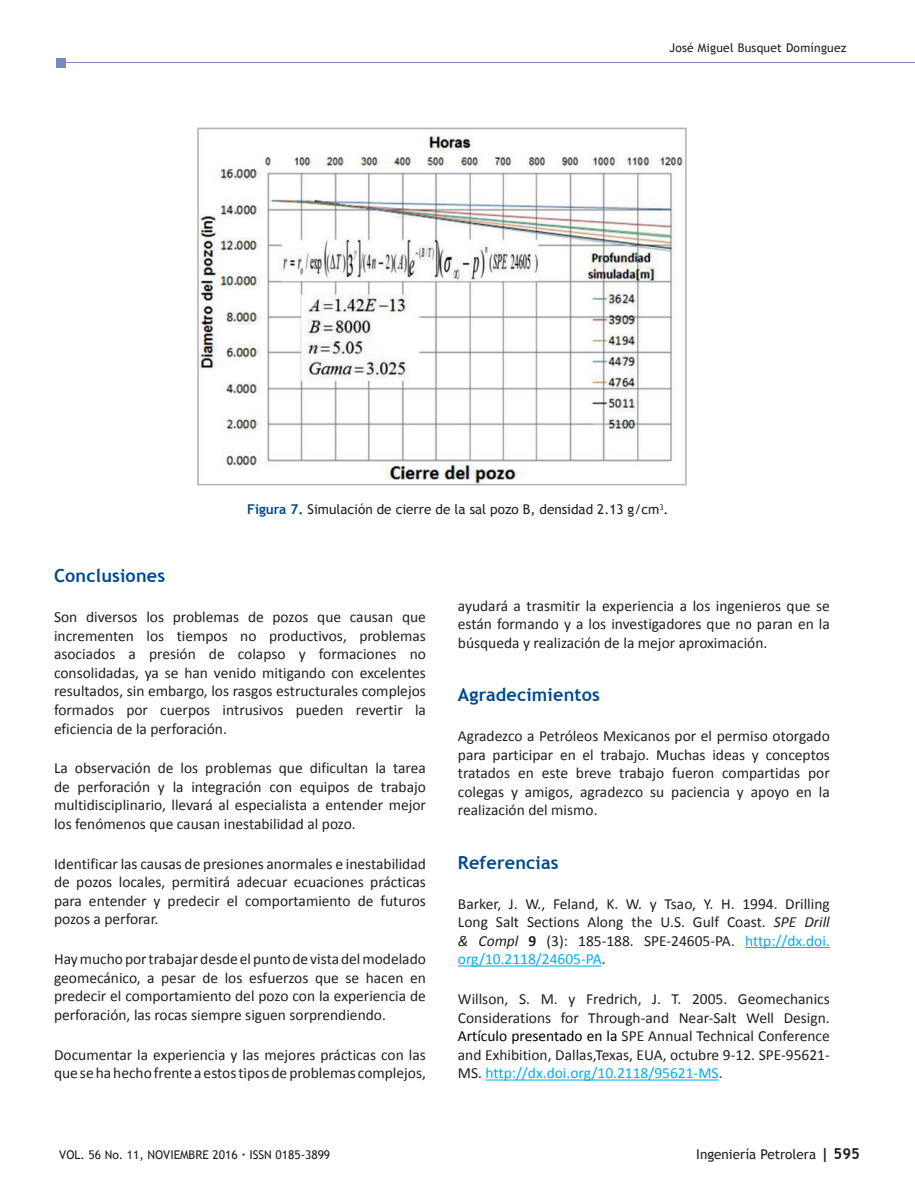
<style>
.page{position:relative;width:915px;height:1191px;background:#fff}
.page>*{position:absolute;margin:0;border:0;box-sizing:border-box;transform-origin:0 0}
.titulosCpoTexto{font:700 18px "Trebuchet MS";letter-spacing:.01em;color:#014990}
.cpoTxt{font:15.45px/18.6px "Calibri";color:#231f20;text-align:justify}
.pieDeImagen{font:13.5px "Trebuchet MS";color:#231f20}
.t1{font:12px "Trebuchet MS";color:#231f20}
.t2{font:12px "Trebuchet MS";letter-spacing:.02em;color:#231f20}
.s1{font-weight:700;color:#014990}
.s2{font-weight:700}
.s3{font-style:italic}
.s4{color:#00aeef}
.s5{color:#000}
.s6{font-weight:700;font-size:15px}
</style>
<div class="page">
<hr style="left:61px;top:62px;width:853px;height:1px;background:#788bbc">
<div style="left:56px;top:58px;width:10px;height:9px;background:#788bbc"></div>
<img style="left:200px;top:136px;width:483px;height:346px">
<div style="left:197px;top:128px;width:489px;height:357px;border:2px solid #b2b3b7"></div>
<hr style="left:744px;top:947px;width:85px;height:1px;background:#00aeef">
<hr style="left:458px;top:965px;width:143px;height:1px;background:#00aeef">
<hr style="left:485px;top:1079px;width:233px;height:1px;background:#00aeef">
<p class="t2" style="left:669px;top:40px;width:178px">José Miguel Busquet Domínguez</p>
<p class="pieDeImagen" style="left:247px;top:501px;width:422px"><span class="s1">Figura 7.</span> Simulación de cierre de la sal pozo B, densidad 2.13 g/cm<sup>3</sup>.</p>
<p class="titulosCpoTexto" style="left:54px;top:565px;width:113px">Conclusiones</p>
<p class="cpoTxt" style="left:54px;top:608px;width:373px">Son diversos los problemas de pozos que causan que incrementen los tiempos no productivos, problemas asociados a presión de colapso y formaciones no consolidadas, ya se han venido mitigando con excelentes resultados, sin embargo, los rasgos estructurales complejos formados por cuerpos intrusivos pueden revertir la eficiencia de la perforación.</p>
<p class="cpoTxt" style="left:54px;top:759px;width:373px">La observación de los problemas que dificultan la tarea de perforación y la integración con equipos de trabajo multidisciplinario, llevará al especialista a entender mejor los fenómenos que causan inestabilidad al pozo.</p>
<p class="cpoTxt" style="left:54px;top:854px;width:373px">Identificar las causas de presiones anormales e inestabilidad de pozos locales, permitirá adecuar ecuaciones prácticas para entender y predecir el comportamiento de futuros pozos a perforar.</p>
<p class="cpoTxt" style="left:54px;top:950px;width:373px">Hay mucho por trabajar desde el punto de vista del modelado geomecánico, a pesar de los esfuerzos que se hacen en predecir el comportamiento del pozo con la experiencia de perforación, las rocas siempre siguen sorprendiendo.</p>
<p class="cpoTxt" style="left:54px;top:1045px;width:373px">Documentar la experiencia y las mejores prácticas con las que se ha hecho frente a estos tipos de problemas complejos,</p>
<p class="t1" style="left:59px;top:1147px;width:272px">VOL. 56 No. 11, NOVIEMBRE 2016 <span class="s2">·</span> ISSN 0185-3899</p>
<p class="cpoTxt" style="left:458px;top:596px;width:373px">ayudará a trasmitir la experiencia a los ingenieros que se están formando y a los investigadores que no paran en la búsqueda y realización de la mejor aproximación.</p>
<p class="titulosCpoTexto" style="left:458px;top:683px;width:143px">Agradecimientos</p>
<p class="cpoTxt" style="left:458px;top:726px;width:373px">Agradezco a Petróleos Mexicanos por el permiso otorgado para participar en el trabajo. Muchas ideas y conceptos tratados en este breve trabajo fueron compartidas por colegas y amigos, agradezco su paciencia y apoyo en la realización del mismo.</p>
<p class="titulosCpoTexto" style="left:458px;top:851px;width:102px">Referencias</p>
<p class="cpoTxt" style="left:458px;top:894px;width:373px">Barker, J. W., Feland, K. W. y Tsao, Y. H. 1994. Drilling Long Salt Sections Along the U.S. Gulf Coast. <span class="s3">SPE Drill &amp; Compl</span> <span class="s2">9</span> (3): 185-188. SPE-24605-PA. <span class="s4">http://dx.doi. org/10.2118/24605-PA</span>.</p>
<p class="cpoTxt" style="left:458px;top:989px;width:373px">Willson, S. M. y Fredrich, J. T. 2005. Geomechanics Considerations for Through-and Near-Salt Well Design.<br><span class="s5">Artículo presentado en la</span> SPE Annual Technical Conference and Exhibition, Dallas,Texas, EUA, octubre 9-12. SPE-95621- MS. <span class="s4">http://dx.doi.org/10.2118/95621-MS</span>.</p>
<p class="pieDeImagen" style="left:696px;top:1146px;width:165px">Ingeniería Petrolera <span class="s6">| 595</span></p>
</div>
